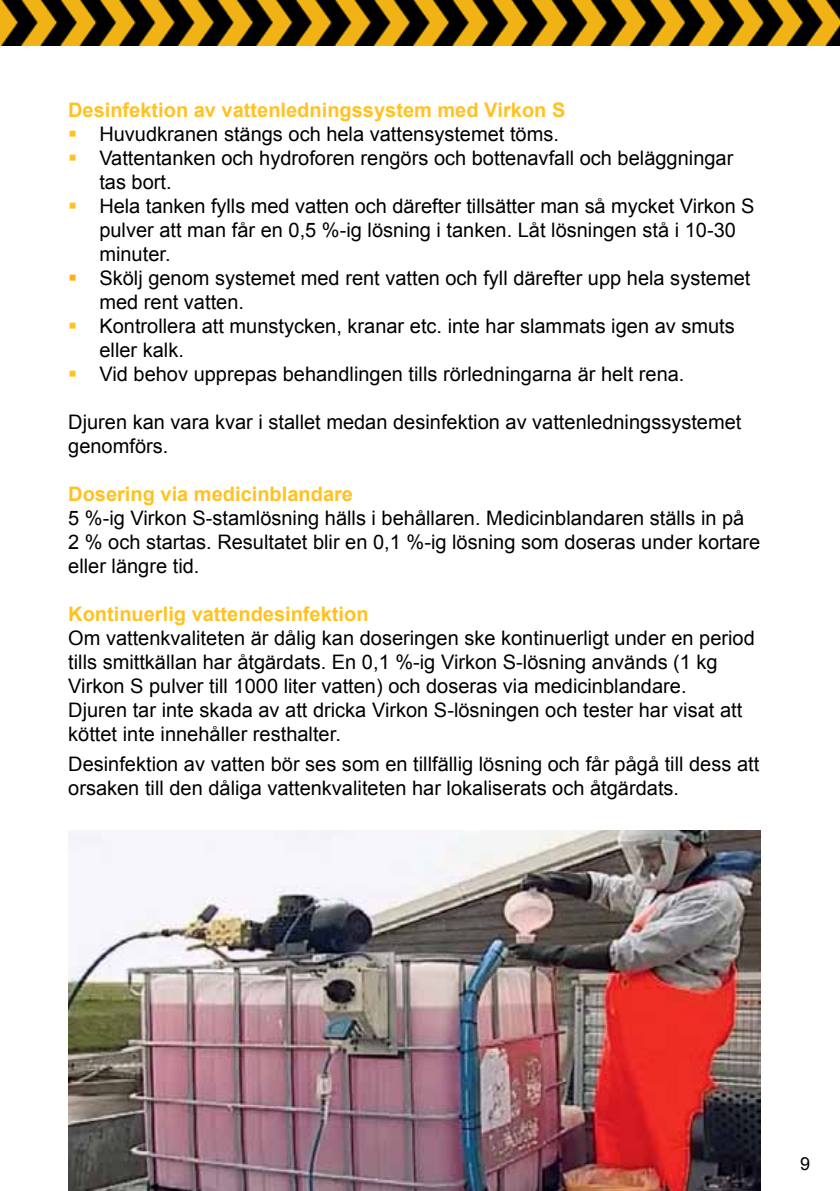
<style>
.page{position:relative;width:840px;height:1191px;background:#fff}
.page>*{position:absolute;margin:0;border:0;box-sizing:border-box;transform-origin:0 0}
.t1{font:20px/24px "Arial";color:#000}
.t2{font:700 20px "Arial";color:#ffc222}
.t3{font:18px "Arial";color:#000}
.s1{color:#ffc222}
.s2{color:#fcaf17}
</style>
<div class="page">
<img style="left:0;top:0;width:839px;height:45px">
<img style="left:68px;top:831px;width:692px;height:360px">
<p class="t2" style="left:68px;top:96px;width:498px">Desinfektion av vattenledningssystem med Virkon S</p>
<p class="t1" style="left:68px;top:122px;width:492px"><span class="s1">▪</span> Huvudkranen stängs och hela vattensystemet töms.</p>
<p class="t1" style="left:99px;top:146px;width:635px;text-indent:-31px"><span class="s1">▪</span> Vattentanken och hydroforen rengörs och bottenavfall och beläggningar tas bort.</p>
<p class="t1" style="left:99px;top:194px;width:656px;text-indent:-31px"><span class="s1">▪</span> Hela tanken fylls med vatten och därefter tillsätter man så mycket Virkon S pulver att man får en 0,5 %-ig lösning i tanken. Låt lösningen stå i 10-30 minuter.</p>
<p class="t1" style="left:99px;top:266px;width:652px;text-indent:-31px"><span class="s2">▪</span> Skölj genom systemet med rent vatten och fyll därefter upp hela systemet med rent vatten.</p>
<p class="t1" style="left:99px;top:314px;width:636px;text-indent:-31px"><span class="s1">▪</span> Kontrollera att munstycken, kranar etc. inte har slammats igen av smuts eller kalk.</p>
<p class="t1" style="left:68px;top:362px;width:617px"><span class="s1">▪</span> Vid behov upprepas behandlingen tills rörledningarna är helt rena.</p>
<p class="t1" style="left:68px;top:410px;width:674px">Djuren kan vara kvar i stallet medan desinfektion av vattenledningssystemet genomförs.</p>
<p class="t2" style="left:68px;top:480px;width:286px">Dosering via medicinblandare</p>
<p class="t1" style="left:68px;top:506px;width:693px">5 %-ig Virkon S-stamlösning hälls i behållaren. Medicinblandaren ställs in på<br>2 % och startas. Resultatet blir en 0,1 %-ig lösning som doseras under kortare eller längre tid.</p>
<p class="t2" style="left:68px;top:600px;width:302px">Kontinuerlig vattendesinfektion</p>
<p class="t1" style="left:68px;top:626px;width:687px">Om vattenkvaliteten är dålig kan doseringen ske kontinuerligt under en period tills smittkällan har åtgärdats. En 0,1 %-ig Virkon S-lösning används (1 kg Virkon S pulver till 1000 liter vatten) och doseras via medicinblandare.<br>Djuren tar inte skada av att dricka Virkon S-lösningen och tester har visat att köttet inte innehåller resthalter.</p>
<p class="t1" style="left:68px;top:751px;width:692px">Desinfektion av vatten bör ses som en tillfällig lösning och får pågå till dess att orsaken till den dåliga vattenkvaliteten har lokaliserats och åtgärdats.</p>
<p class="t3" style="left:799px;top:1152px;width:12px">9</p>
</div>
